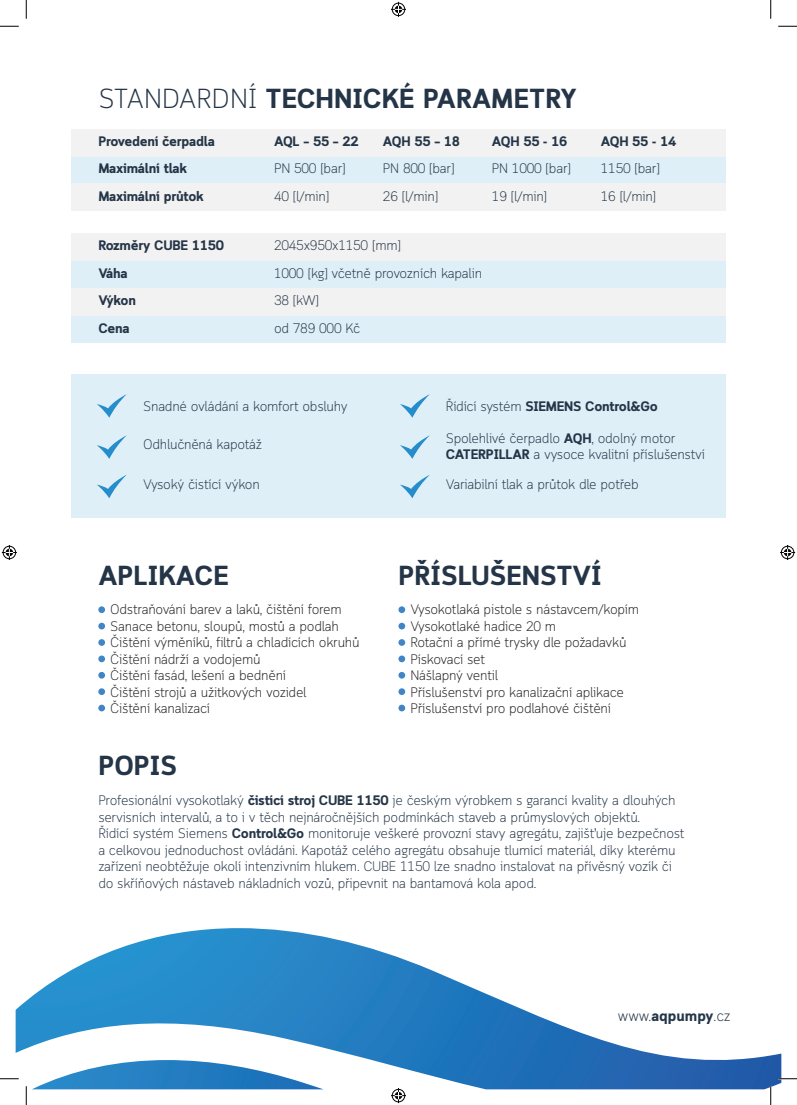
<style>
.page{position:relative;width:797px;height:1105px;background:#fff}
.page>*{position:absolute;margin:0;border:0;box-sizing:border-box;transform-origin:0 0}
.t1{font:700 27.5px "Cloud";color:#243547}
.t2{font:300 15px "Cloud";color:#253648}
.t3{font:300 13.75px/16.5px "Cloud";letter-spacing:-.02em;color:#253648}
.t4{font:300 13.75px/16.5px "Cloud";letter-spacing:-.02em;color:#231f20}
.t5{font:300 13.75px/27.5px "Cloud";letter-spacing:-.02em;color:#253447}
.t6{font:700 13.75px/27.5px "Cloud";letter-spacing:-.02em;color:#243547}
.t7{font:300 13.75px/27.5px "Cloud";letter-spacing:-.02em;color:#243547}
.t8{font:700 13.75px/27.5px "Cloud";letter-spacing:-.02em;color:#253447}
.s1{font-weight:300}
.s2{font-weight:700}
</style>
<div class="page">
<div style="left:71px;top:156px;width:654px;height:27px;background:#dfeff7"></div>
<div style="left:71px;top:261px;width:654px;height:27px;background:#dfeff7"></div>
<div style="left:71px;top:315px;width:654px;height:28px;background:#dfeff7"></div>
<div style="left:71px;top:288px;width:654px;height:27px;background:#f2f2f2"></div>
<div style="left:71px;top:233px;width:654px;height:28px;background:#f2f2f2"></div>
<div style="left:71px;top:183px;width:654px;height:28px;background:#f2f2f2"></div>
<div style="left:71px;top:129px;width:654px;height:27px;background:#f2f2f2"></div>
<div style="left:71px;top:375px;width:654px;height:143px;background:#dfeff7"></div>
<svg style="left:16px;top:928px;width:765px;height:161px"></svg>
<svg style="left:97px;top:394px;width:30px;height:24px"></svg>
<svg style="left:400px;top:394px;width:30px;height:24px"></svg>
<svg style="left:97px;top:435px;width:30px;height:24px"></svg>
<svg style="left:400px;top:435px;width:30px;height:24px"></svg>
<svg style="left:97px;top:475px;width:30px;height:23px"></svg>
<svg style="left:400px;top:475px;width:30px;height:23px"></svg>
<div style="left:98px;top:606px;width:7px;height:7px;background:#4085c6;border-radius:50%"></div>
<div style="left:398px;top:606px;width:7px;height:7px;background:#4085c6;border-radius:50%"></div>
<div style="left:98px;top:639px;width:7px;height:7px;background:#4085c6;border-radius:50%"></div>
<div style="left:398px;top:639px;width:7px;height:7px;background:#4085c6;border-radius:50%"></div>
<div style="left:98px;top:655px;width:7px;height:7px;background:#4085c6;border-radius:50%"></div>
<div style="left:398px;top:655px;width:7px;height:7px;background:#4085c6;border-radius:50%"></div>
<div style="left:98px;top:672px;width:7px;height:7px;background:#4085c6;border-radius:50%"></div>
<div style="left:398px;top:672px;width:7px;height:7px;background:#4085c6;border-radius:50%"></div>
<div style="left:98px;top:688px;width:7px;height:7px;background:#4085c6;border-radius:50%"></div>
<div style="left:398px;top:688px;width:7px;height:7px;background:#4085c6;border-radius:50%"></div>
<div style="left:98px;top:705px;width:7px;height:6px;background:#4085c6;border-radius:50%"></div>
<div style="left:398px;top:705px;width:7px;height:6px;background:#4085c6;border-radius:50%"></div>
<div style="left:98px;top:623px;width:7px;height:6px;background:#4085c6;border-radius:50%"></div>
<div style="left:398px;top:623px;width:7px;height:6px;background:#4085c6;border-radius:50%"></div>
<svg style="left:0;top:25px;width:19px;height:2px"></svg>
<svg style="left:778px;top:25px;width:19px;height:2px"></svg>
<svg style="left:0;top:1078px;width:19px;height:1px"></svg>
<svg style="left:778px;top:1078px;width:19px;height:1px"></svg>
<svg style="left:25px;top:0;width:2px;height:19px"></svg>
<svg style="left:25px;top:1060px;width:299px;height:45px"></svg>
<svg style="left:770px;top:0;width:1px;height:19px"></svg>
<svg style="left:770px;top:1086px;width:1px;height:19px"></svg>
<svg style="left:391px;top:2px;width:15px;height:15px"></svg>
<svg style="left:391px;top:1088px;width:15px;height:15px"></svg>
<svg style="left:2px;top:545px;width:15px;height:15px"></svg>
<svg style="left:780px;top:545px;width:15px;height:15px"></svg>
<h1 class="t1" style="left:98px;top:82px;width:480px"><span class="s1">STANDARDNÍ</span> TECHNICKÉ PARAMETRY</h1>
<p class="t6" style="left:98px;top:128px;width:118px">Provedení čerpadla<br>Maximální tlak<br>Maximální průtok</p>
<p class="t8" style="left:98px;top:233px;width:127px">Rozměry CUBE 1150<br>Váha<br>Výkon<br>Cena</p>
<p class="t6" style="left:274px;top:128px;width:86px">AQL – 55 – 22</p>
<p class="t7" style="left:274px;top:155px;width:73px">PN 500 [bar]<br>40 [l/min]</p>
<p class="t5" style="left:274px;top:232px;width:210px">2045x950x1150 [mm]<br>1000 [kg] včetně provozních kapalin<br>38 [kW]<br>od 789 000 Kč</p>
<p class="t6" style="left:383px;top:128px;width:79px">AQH 55 – 18</p>
<p class="t7" style="left:383px;top:155px;width:73px">PN 800 [bar]<br>26 [l/min]</p>
<p class="t6" style="left:492px;top:128px;width:77px">AQH 55 - 16</p>
<p class="t7" style="left:492px;top:155px;width:81px">PN 1000 [bar]<br>19 [l/min]</p>
<p class="t6" style="left:601px;top:128px;width:77px">AQH 55 - 14</p>
<p class="t7" style="left:601px;top:155px;width:61px">1150 [bar]<br>16 [l/min]</p>
<p class="t5" style="left:143px;top:393px;width:206px">Snadné ovládání a komfort obsluhy</p>
<p class="t8" style="left:446px;top:393px;width:213px"><span class="s1">Řídící systém</span> SIEMENS Control&amp;Go</p>
<p class="t5" style="left:143px;top:432px;width:120px">Odhlučněná kapotáž</p>
<p class="t5" style="left:446px;top:431px;width:260px;line-height:16.5px">Spolehlivé čerpadlo <span class="s2">AQH</span>, odolný motor<br><span class="s2">CATERPILLAR</span> a vysoce kvalitní příslušenství</p>
<p class="t5" style="left:143px;top:471px;width:118px">Vysoký čistící výkon</p>
<p class="t5" style="left:446px;top:471px;width:194px">Variabilní tlak a průtok dle potřeb</p>
<h1 class="t1" style="left:98px;top:558px;width:132px">APLIKACE</h1>
<h1 class="t1" style="left:398px;top:558px;width:205px">PŘÍSLUŠENSTVÍ</h1>
<p class="t4" style="left:110px;top:602px;width:251px">Odstraňování barev a laků, čištění forem Sanace betonu, sloupů, mostů a podlah Čištění výměníků, filtrů a chladících okruhů Čištění nádrží a vodojemů<br>Čištění fasád, lešení a bednění<br>Čištění strojů a užitkových vozidel<br>Čištění kanalizací</p>
<p class="t4" style="left:410px;top:602px;width:230px">Vysokotlaká pistole s nástavcem/kopím<br>Vysokotlaké hadice 20 m<br>Rotační a přímé trysky dle požadavků<br>Pískovací set<br>Nášlapný ventil<br>Příslušenství pro kanalizační aplikace<br>Příslušenství pro podlahové čištění</p>
<h1 class="t1" style="left:98px;top:749px;width:80px">POPIS</h1>
<p class="t3" style="left:98px;top:793px;width:587px">Profesionální vysokotlaký <span class="s2">čistící stroj CUBE 1150</span> je českým výrobkem s garancí kvality a dlouhých servisních intervalů, a to i v těch nejnáročnějších podmínkách staveb a průmyslových objektů.<br>Řídící systém Siemens <span class="s2">Control&amp;Go</span> monitoruje veškeré provozní stavy agregátu, zajišťuje bezpečnost a celkovou jednoduchost ovládáni. Kapotáž celého agregátu obsahuje tlumící materiál, díky kterému zařízení neobtěžuje okolí intenzivním hlukem. CUBE 1150 lze snadno instalovat na přívěsný vozík či do skříňových nástaveb nákladních vozů, připevnit na bantamová kola apod.</p>
<p class="t2" style="left:618px;top:1006px;width:114px">www.<span class="s2">aqpumpy</span>.cz</p>
</div>
